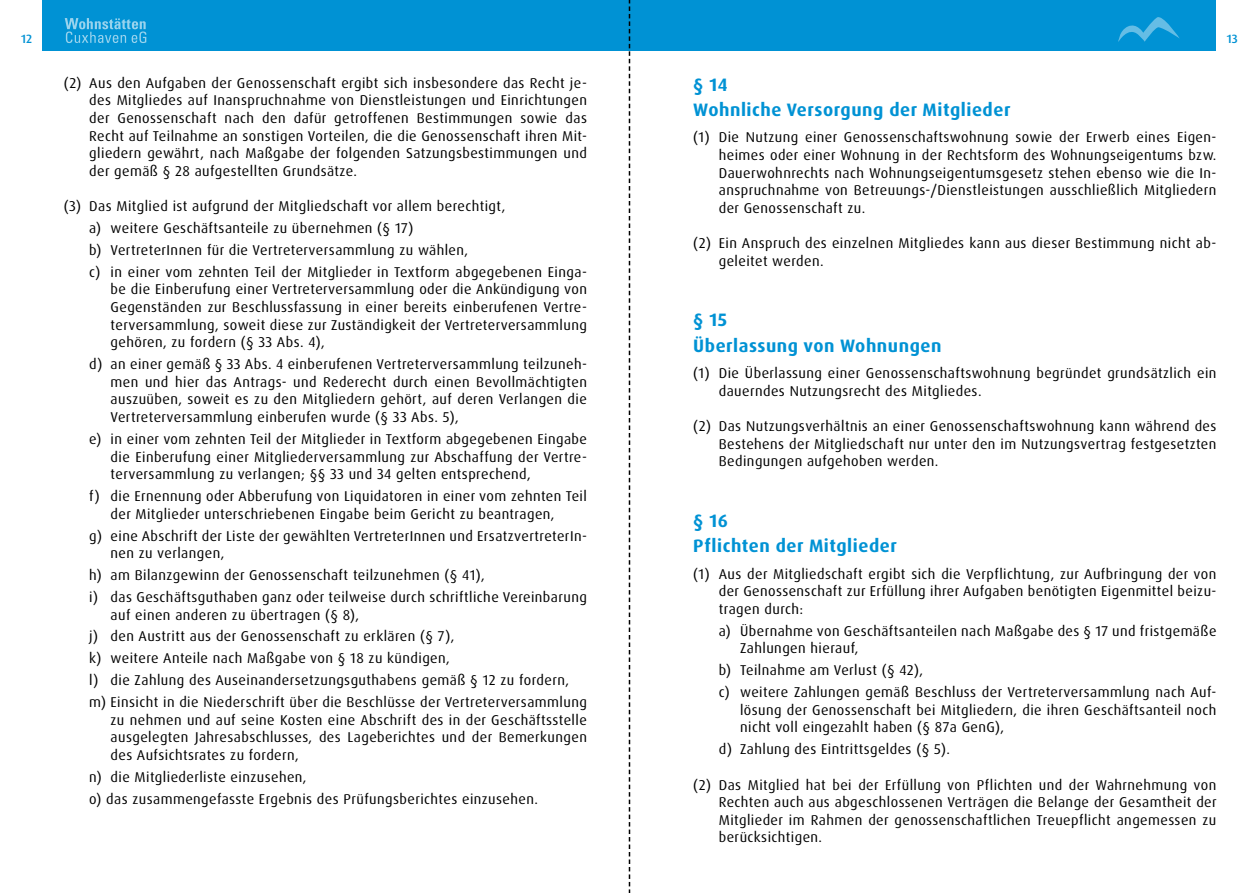
<style>
.page{position:relative;width:1259px;height:893px;background:#fff}
.page>*{position:absolute;margin:0;border:0;box-sizing:border-box;transform-origin:0 0}
.t1{font:700 18px/25.5px "Dax OT";letter-spacing:.03em;color:#0092d4}
.t2{font:14.25px/17.7px "Dax OT";letter-spacing:.03em;color:#000}
.t3{font:500 12px "Dax OT";color:#0092d4}
</style>
<div class="page">
<div style="left:43px;top:0;width:1173px;height:51px;background:#0092d4"></div>
<svg style="left:1118px;top:17px;width:61px;height:25px"></svg>
<svg style="left:65px;top:18px;width:81px;height:25px"></svg>
<svg style="left:629px;top:0;width:1px;height:893px"></svg>
<p class="t3" style="left:21px;top:31px;width:12px">12</p>
<p class="t3" style="left:1226px;top:31px;width:12px">13</p>
<p class="t1" style="left:693px;top:72px;width:319px">§ 14<br>Wohnliche Versorgung der Mitglieder</p>
<p class="t2" style="left:719px;top:129px;width:499px;text-align:justify;text-indent:-26px">(1) Die Nutzung einer Genossenschaftswohnung sowie der Erwerb eines Eigen&shy;heimes oder einer Wohnung in der Rechtsform des Wohnungseigentums bzw.<br>Dauerwohnrechts nach Wohnungseigentumsgesetz stehen ebenso wie die In&shy;anspruchnahme von Betreuungs-/Dienstleistungen ausschließlich Mitgliedern der Genossenschaft zu.</p>
<p class="t2" style="left:719px;top:234px;width:499px;text-indent:-26px">(2) Ein Anspruch des einzelnen Mitgliedes kann aus dieser Bestimmung nicht ab&shy;geleitet werden.</p>
<p class="t2" style="left:89px;top:74px;width:499px;text-align:justify;text-indent:-26px">(2) Aus den Aufgaben der Genossenschaft ergibt sich insbesondere das Recht je&shy;des Mitgliedes auf Inanspruchnahme von Dienstleistungen und Einrichtungen der Genossenschaft nach den dafür getroffenen Bestimmungen sowie das Recht auf Teilnahme an sonstigen Vorteilen, die die Genossenschaft ihren Mit&shy;gliedern gewährt, nach Maßgabe der folgenden Satzungsbestimmungen und der gemäß § 28 aufgestellten Grundsätze.</p>
<p class="t2" style="left:89px;top:195px;width:499px;line-height:21.9px;text-indent:-26px">(3) Das Mitglied ist aufgrund der Mitgliedschaft vor allem berechtigt,<br>a) weitere Geschäftsanteile zu übernehmen (§ 17)<br>b) VertreterInnen für die Vertreterversammlung zu wählen,<br>c) in einer vom zehnten Teil der Mitglieder in Textform abgegebenen Einga-</p>
<p class="t2" style="left:111px;top:281px;width:478px;text-align:justify">be die Einberufung einer Vertreterversammlung oder die Ankündigung von Gegenständen zur Beschlussfassung in einer bereits einberufenen Vertre&shy;terversammlung, soweit diese zur Zuständigkeit der Vertreterversammlung gehören, zu fordern (§ 33 Abs. 4),</p>
<p class="t2" style="left:111px;top:355px;width:478px;text-align:justify;text-indent:-21px">d) an einer gemäß § 33 Abs. 4 einberufenen Vertreterversammlung teilzuneh&shy;men und hier das Antrags- und Rederecht durch einen Bevollmächtigten auszuüben, soweit es zu den Mitgliedern gehört, auf deren Verlangen die Vertreterversammlung einberufen wurde (§ 33 Abs. 5),</p>
<p class="t2" style="left:111px;top:430px;width:478px;text-align:justify;text-indent:-21px">e) in einer vom zehnten Teil der Mitglieder in Textform abgegebenen Eingabe die Einberufung einer Mitgliederversammlung zur Abschaffung der Vertre&shy;terversammlung zu verlangen; §§ 33 und 34 gelten entsprechend,</p>
<p class="t2" style="left:111px;top:487px;width:478px;text-indent:-21px">f) die Ernennung oder Abberufung von Liquidatoren in einer vom zehnten Teil der Mitglieder unterschriebenen Eingabe beim Gericht zu beantragen,</p>
<p class="t2" style="left:111px;top:527px;width:478px;text-indent:-21px">g) eine Abschrift der Liste der gewählten VertreterInnen und ErsatzvertreterIn&shy;nen zu verlangen,</p>
<p class="t2" style="left:89px;top:564px;width:499px;line-height:21.9px">h) am Bilanzgewinn der Genossenschaft teilzunehmen (§ 41),<br>i) das Geschäftsguthaben ganz oder teilweise durch schriftliche Vereinbarung</p>
<p class="t2" style="left:89px;top:604px;width:499px;line-height:21.9px;text-indent:21px">auf einen anderen zu übertragen (§ 8),<br>j) den Austritt aus der Genossenschaft zu erklären (§ 7),<br>k) weitere Anteile nach Maßgabe von § 18 zu kündigen,<br>l) die Zahlung des Auseinandersetzungsguthabens gemäß § 12 zu fordern, m) Einsicht in die Niederschrift über die Beschlüsse der Vertreterversammlung</p>
<p class="t2" style="left:111px;top:711px;width:478px;text-align:justify">zu nehmen und auf seine Kosten eine Abschrift des in der Geschäftsstelle ausgelegten Jahresabschlusses, des Lageberichtes und der Bemerkungen des Aufsichtsrates zu fordern,</p>
<p class="t2" style="left:89px;top:766px;width:450px;line-height:21.9px">n) die Mitgliederliste einzusehen,<br>o) das zusammengefasste Ergebnis des Prüfungsberichtes einzusehen.</p>
<p class="t1" style="left:693px;top:308px;width:250px">§ 15<br>Überlassung von Wohnungen</p>
<p class="t2" style="left:719px;top:364px;width:499px;text-indent:-26px">(1) Die Überlassung einer Genossenschaftswohnung begründet grundsätzlich ein dauerndes Nutzungsrecht des Mitgliedes.</p>
<p class="t2" style="left:719px;top:417px;width:499px;text-align:justify;text-indent:-26px">(2) Das Nutzungsverhältnis an einer Genossenschaftswohnung kann während des Bestehens der Mitgliedschaft nur unter den im Nutzungsvertrag festgesetzten Bedingungen aufgehoben werden.</p>
<p class="t1" style="left:693px;top:508px;width:205px">§ 16<br>Pflichten der Mitglieder</p>
<p class="t2" style="left:719px;top:565px;width:499px;text-align:justify;text-indent:-26px">(1) Aus der Mitgliedschaft ergibt sich die Verpflichtung, zur Aufbringung der von der Genossenschaft zur Erfüllung ihrer Aufgaben benötigten Eigenmittel beizu&shy;tragen durch:</p>
<p class="t2" style="left:740px;top:622px;width:478px;text-indent:-21px">a) Übernahme von Geschäftsanteilen nach Maßgabe des § 17 und fristgemäße<br>Zahlungen hierauf,</p>
<p class="t2" style="left:719px;top:659px;width:499px;line-height:21.9px">b) Teilnahme am Verlust (§ 42),<br>c) weitere Zahlungen gemäß Beschluss der Vertreterversammlung nach Auf-</p>
<p class="t2" style="left:740px;top:701px;width:478px">lösung der Genossenschaft bei Mitgliedern, die ihren Geschäftsanteil noch nicht voll eingezahlt haben (§ 87a GenG),</p>
<p class="t2" style="left:719px;top:741px;width:233px">d) Zahlung des Eintrittsgeldes (§ 5).</p>
<p class="t2" style="left:719px;top:776px;width:499px;text-align:justify;text-indent:-26px">(2) Das Mitglied hat bei der Erfüllung von Pflichten und der Wahrnehmung von Rechten auch aus abgeschlossenen Verträgen die Belange der Gesamtheit der Mitglieder im Rahmen der genossenschaftlichen Treuepflicht angemessen zu berücksichtigen.</p>
</div>
